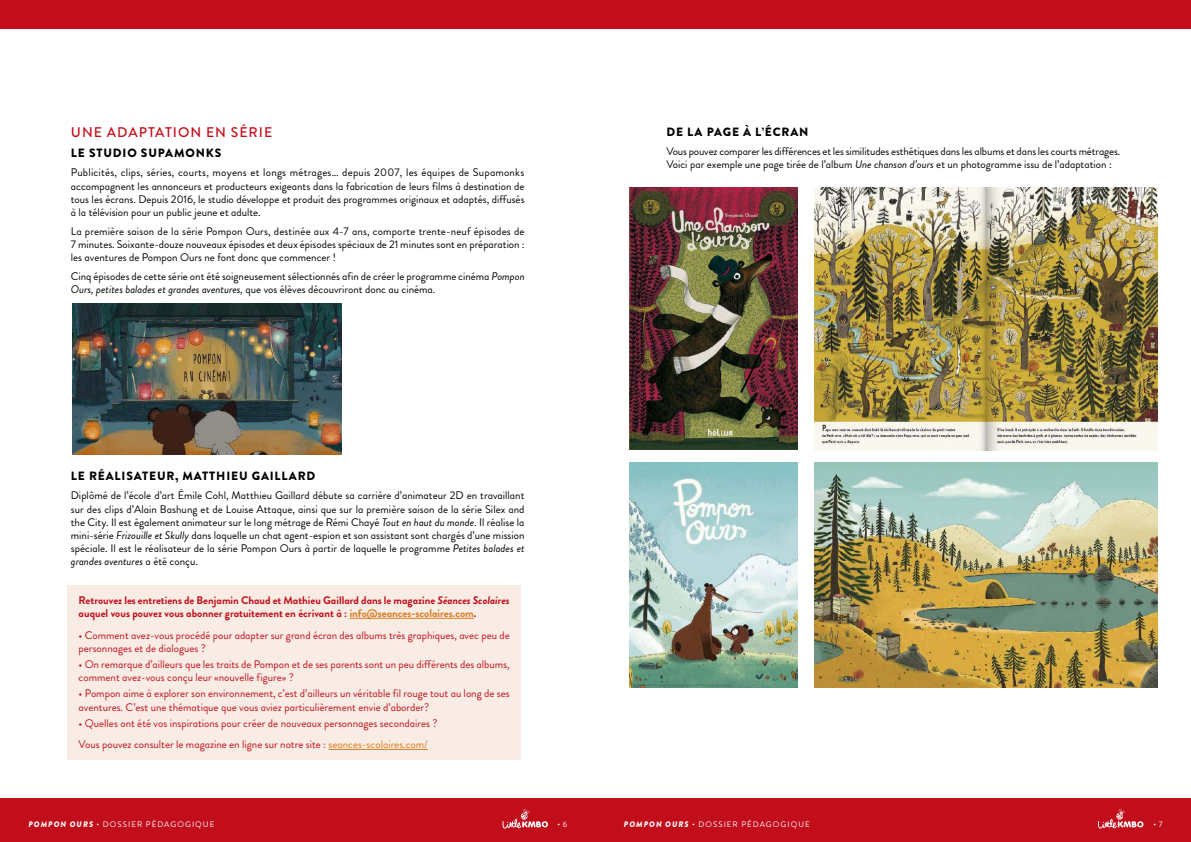
<style>
.page{position:relative;width:1191px;height:842px;background:#fff}
.page>*{position:absolute;margin:0;border:0;box-sizing:border-box;transform-origin:0 0}
.t1{font:500 14px "Brandon Grotesque";letter-spacing:.07em;color:#c20e1a}
.t2{font:900 12px "Brandon Grotesque";letter-spacing:.07em;color:#000}
.t3{font:11px/13.2px "Brandon Grotesque";color:#000;text-align:justify}
.t4{font:11px/13.2px "Brandon Grotesque";color:#c20e1a}
.t5{font:700 11px/13.2px "Brandon Grotesque";color:#c20e1a}
.t6{font:8px "Brandon Grotesque";letter-spacing:.13em;color:#fff}
.s1{font-style:italic}
.s2{color:#d67c1c}
.s3{font-weight:900;font-style:italic}
</style>
<div class="page">
<div style="left:0;top:798px;width:1191px;height:44px;background:#c20e1a"></div>
<svg style="left:502px;top:809px;width:46px;height:19px"></svg>
<div style="left:0;top:0;width:1191px;height:28px;background:#c20e1a"></div>
<svg style="left:1098px;top:809px;width:45px;height:19px"></svg>
<img style="left:72px;top:303px;width:270px;height:152px">
<div style="left:67px;top:585px;width:454px;height:175px;background:#f8ece4"></div>
<hr style="left:350px;top:618px;width:124px;height:1px;background:#d67c1c">
<hr style="left:328px;top:749px;width:100px;height:1px;background:#d67c1c">
<img style="left:815px;top:188px;width:342px;height:262px">
<img style="left:629px;top:187px;width:168px;height:262px">
<img style="left:815px;top:463px;width:342px;height:224px">
<img style="left:629px;top:463px;width:168px;height:224px">
<p class="t1" style="left:71px;top:123px;width:203px">UNE ADAPTATION EN SÉRIE</p>
<p class="t2" style="left:71px;top:145px;width:152px">LE STUDIO SUPAMONKS</p>
<p class="t3" style="left:71px;top:166px;width:455px">Publicités, clips, séries, courts, moyens et longs métrages… depuis 2007, les équipes de Supamonks accompagnent les annonceurs et producteurs exigeants dans la fabrication de leurs films à destination de tous les écrans. Depuis 2016, le studio développe et produit des programmes originaux et adaptés, diffusés à la télévision pour un public jeune et adulte.</p>
<p class="t3" style="left:71px;top:225px;width:455px">La première saison de la série Pompon Ours, destinée aux 4-7 ans, comporte trente-neuf épisodes de 7 minutes. Soixante-douze nouveaux épisodes et deux épisodes spéciaux de 21 minutes sont en préparation : les aventures de Pompon Ours ne font donc que commencer !</p>
<p class="t3" style="left:71px;top:270px;width:455px">Cinq épisodes de cette série ont été soigneusement sélectionnés afin de créer le programme cinéma <span class="s1">Pompon<br>Ours, petites balades et grandes aventures,</span> que vos élèves découvriront donc au cinéma.</p>
<p class="t2" style="left:71px;top:468px;width:246px">LE RÉALISATEUR, MATTHIEU GAILLARD</p>
<p class="t3" style="left:71px;top:489px;width:455px">Diplômé de l’école d’art Émile Cohl, Matthieu Gaillard débute sa carrière d’animateur 2D en travaillant sur des clips d’Alain Bashung et de Louise Attaque, ainsi que sur la première saison de la série Silex and the City. Il est également animateur sur le long métrage de Rémi Chayé <span class="s1">Tout en haut du monde</span>. Il réalise la mini-série <span class="s1">Frizouille et Skully</span> dans laquelle un chat agent-espion et son assistant sont chargés d’une mission spéciale. Il est le réalisateur de la série Pompon Ours à partir de laquelle le programme <span class="s1">Petites balades et grandes aventures</span> a été conçu.</p>
<p class="t5" style="left:79px;top:594px;width:432px">Retrouvez les entretiens de Benjamin Chaud et Mathieu Gaillard dans le magazine <span class="s1">Séances Scolaires </span>auquel vous pouvez vous abonner gratuitement en écrivant à : <span class="s2">info@seances-scolaires.com</span>.</p>
<p class="t4" style="left:79px;top:629px;width:432px">• Comment avez-vous procédé pour adapter sur grand écran des albums très graphiques, avec peu de personnages et de dialogues ?</p>
<p class="t4" style="left:79px;top:658px;width:432px">• On remarque d’ailleurs que les traits de Pompon et de ses parents sont un peu différents des albums, comment avez-vous conçu leur «nouvelle figure» ?</p>
<p class="t4" style="left:79px;top:687px;width:432px">• Pompon aime à explorer son environnement, c’est d’ailleurs un véritable fil rouge tout au long de ses aventures. C’est une thématique que vous aviez particulièrement envie d’aborder?</p>
<p class="t4" style="left:79px;top:712px;width:360px;line-height:21.7px">• Quelles ont été vos inspirations pour créer de nouveaux personnages secondaires ?<br>Vous pouvez consulter le magazine en ligne sur notre site : <span class="s2">seances-scolaires.com/</span></p>
<p class="t2" style="left:666px;top:123px;width:144px">DE LA PAGE À L’ÉCRAN</p>
<p class="t3" style="left:666px;top:145px;width:455px">Vous pouvez comparer les différences et les similitudes esthétiques dans les albums et dans les courts métrages.<br>Voici par exemple une page tirée de l’album <span class="s1">Une chanson d’ours</span> et un photogramme issu de l’adaptation :</p>
<p class="t6" style="left:28px;top:819px;width:188px"><span class="s3">POMPON OURS</span> • DOSSIER PÉDAGOGIQUE</p>
<p class="t6" style="left:557px;top:819px;width:11px">• 6</p>
<p class="t6" style="left:624px;top:819px;width:188px"><span class="s3">POMPON OURS</span> • DOSSIER PÉDAGOGIQUE</p>
<p class="t6" style="left:1153px;top:819px;width:11px">• 7</p>
</div>
